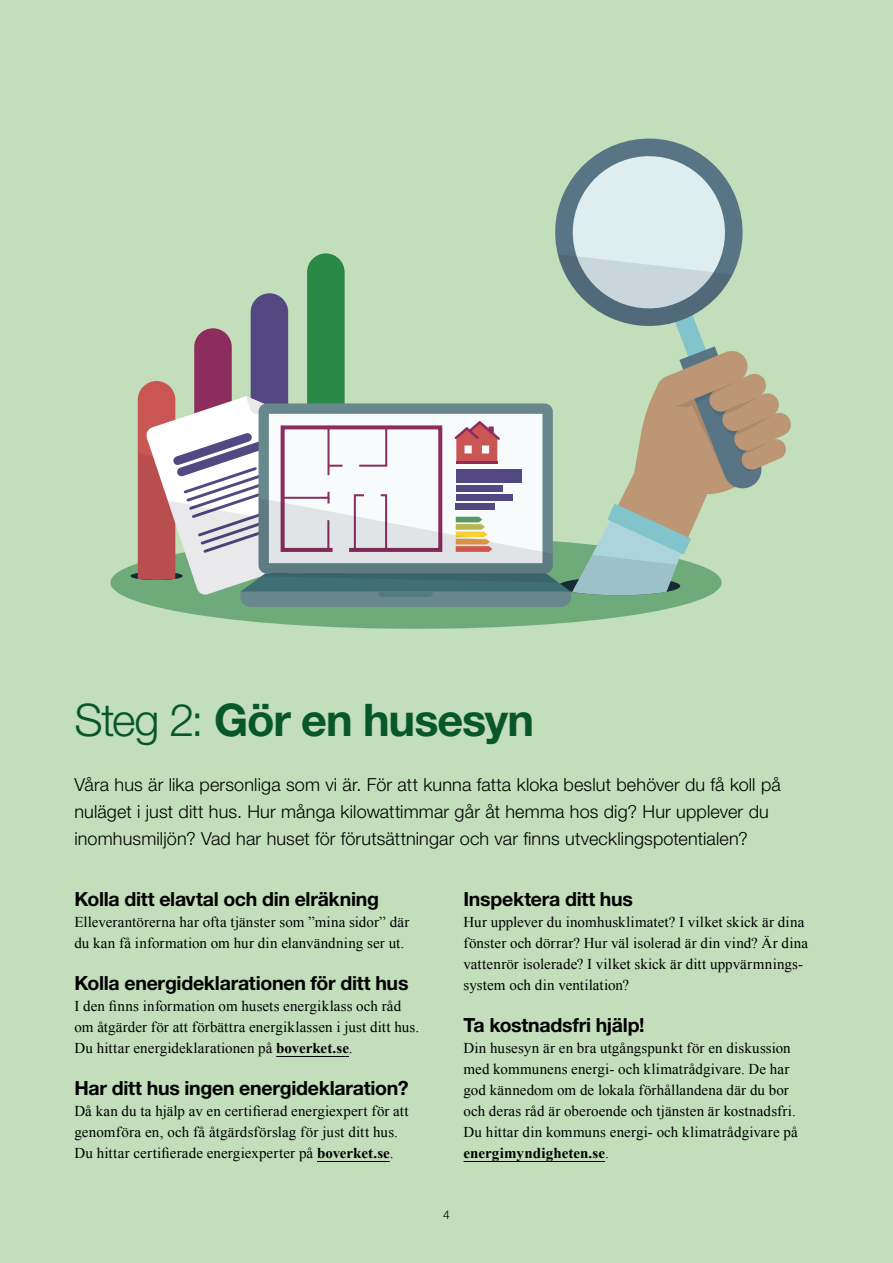
<style>
.page{position:relative;width:893px;height:1263px;background:#c2deba}
.page>*{position:absolute;margin:0;border:0;box-sizing:border-box;transform-origin:0 0}
.H1_Rubrik{font:700 45px "Ttdtvq Helvetica Neue LT Std";letter-spacing:-.025em;color:#085729}
.H2_Mellis{font:700 19.5px "Ttdtvq Helvetica Neue LT Std";letter-spacing:-.015em;color:#000}
.Ingress{font:300 18px/27px "Cvgjww Helvetica Neue LT Std";letter-spacing:.01em;color:#000}
.P_Brod{font:15px/21px "Pfmcqq Times New Roman";letter-spacing:.01em;color:#000}
.P_Brod-2{font:15px/21px "Qmbnny Times New Roman";letter-spacing:.01em;color:#000}
.t1{font:300 12px "Cvgjww Helvetica Neue LT Std";color:#000}
.s1{font-family:"Cvgjww Helvetica Neue LT Std";font-weight:300}
.s2{font-family:"Qmbnny Times New Roman"}
.s3{font-family:"Gbvfgb Times New Roman";font-weight:700}
.s4{font-family:"Pfmcqq Times New Roman"}
</style>
<div class="page">
<div style="left:110px;top:536px;width:612px;height:93px;background:#6eaa7a;border-radius:50%"></div>
<svg style="left:131px;top:138px;width:660px;height:469px"></svg>
<hr style="left:276px;top:1056px;width:73px;height:1px;background:#000">
<hr style="left:317px;top:1161px;width:73px;height:1px;background:#000">
<hr style="left:463px;top:1161px;width:142px;height:1px;background:#000">
<h1 class="H1_Rubrik" style="left:74px;top:692px;width:461px"><span class="s1">Steg 2:</span> Gör en husesyn</h1>
<p class="Ingress" style="left:74px;top:771px;width:708px">Våra hus är lika personliga som vi är. För att kunna fatta kloka beslut behöver du få koll på nuläget i just ditt hus. Hur många kilowattimmar går åt hemma hos dig? Hur upplever du inomhusmiljön? Vad har huset för förutsättningar och var finns utvecklingspotentialen?</p>
<h2 class="H2_Mellis" style="left:74px;top:887px;width:306px">Kolla ditt elavtal och din elräkning</h2>
<p class="P_Brod" style="left:74px;top:911px;width:337px">Elleverantörerna har ofta tjänster som ”mina sidor” där du kan få information om hur din elanvändning ser ut.</p>
<h2 class="H2_Mellis" style="left:74px;top:971px;width:336px">Kolla energideklarationen för ditt hus</h2>
<p class="P_Brod" style="left:74px;top:995px;width:346px"><span class="s2">I den finns information om husets energiklass och råd </span>om åtgärder för att förbättra energiklassen i just ditt hus.<br>Du hittar energideklarationen på <span class="s3">boverket.se</span>.</p>
<h2 class="H2_Mellis" style="left:74px;top:1076px;width:336px">Har ditt hus ingen energideklaration?</h2>
<p class="P_Brod-2" style="left:74px;top:1100px;width:336px">Då kan du ta hjälp av en certifierad energiexpert för att <span class="s4">genomföra en, och få åtgärdsförslag för just ditt hus.<br></span>Du hittar certifierade energiexperter på <span class="s3">boverket.se</span><span class="s4">.</span></p>
<h2 class="H2_Mellis" style="left:463px;top:887px;width:171px">Inspektera ditt hus</h2>
<p class="P_Brod" style="left:463px;top:911px;width:346px">Hur upplever du inomhusklimatet? I vilket skick är dina fönster och dörrar? Hur väl isolerad är din vind? Är dina vattenrör isolerade? I vilket skick är ditt uppvärmnings&shy;system och din ventilation?</p>
<h2 class="H2_Mellis" style="left:463px;top:1013px;width:183px">Ta kostnadsfri hjälp!</h2>
<p class="P_Brod" style="left:463px;top:1037px;width:336px">Din husesyn är en bra utgångspunkt för en diskussion med kommunens energi- och klimatrådgivare. De har god kännedom om de lokala förhållandena där du bor och deras råd är oberoende och tjänsten är kostnadsfri.<br>Du hittar din kommuns energi- och klimatrådgivare på <span class="s3">energimyndigheten.se</span>.</p>
<p class="t1" style="left:443px;top:1207px;width:8px">4</p>
</div>
